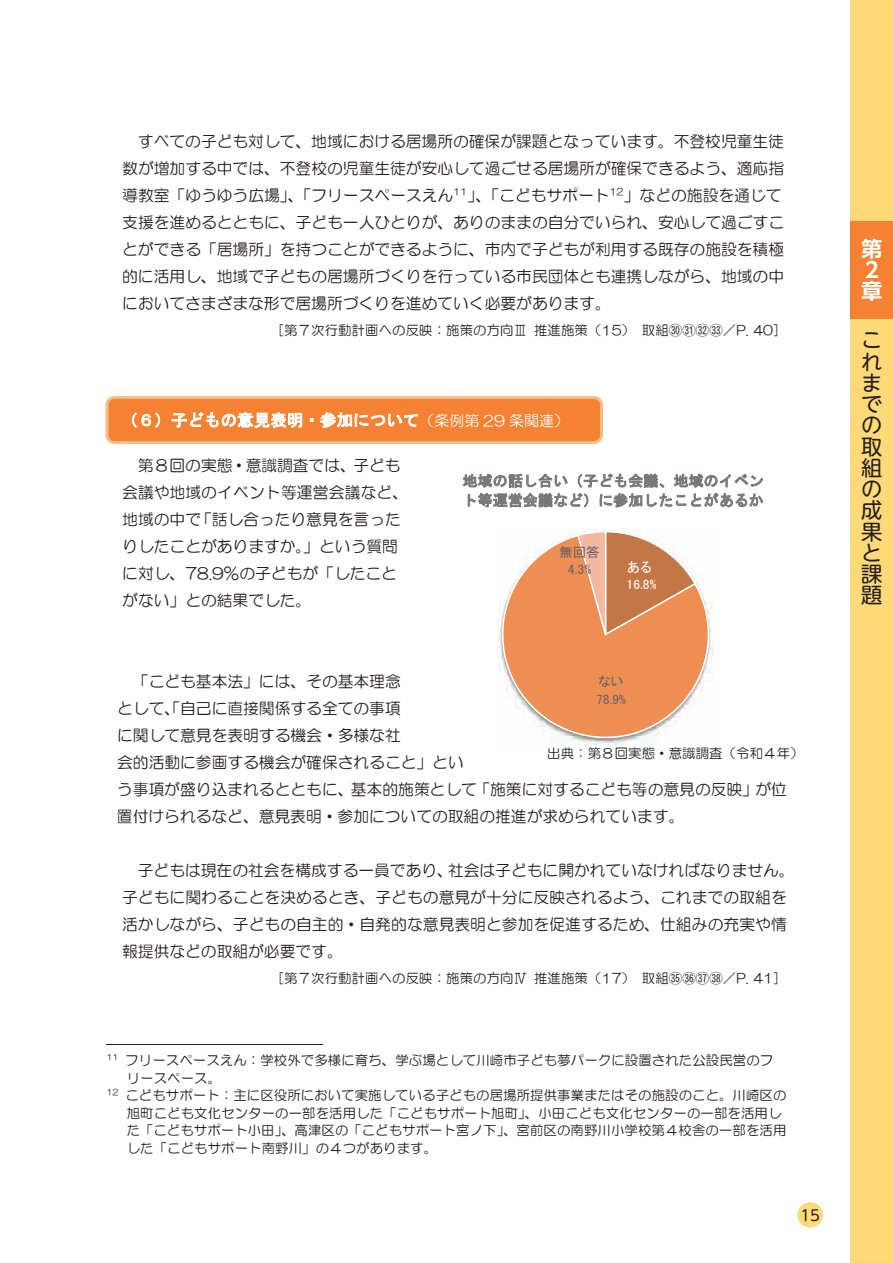
<style>
.page{position:relative;width:893px;height:1263px;background:#fff}
.page>*{position:absolute;margin:0;border:0;box-sizing:border-box;transform-origin:0 0}
.t1{font:21.3px/21.3px "UD Shin M Go Pro";color:#231f20;text-align:justify}
.t2{font:700 21.3px/21.3px "UD Shin Go NT Pro De";color:#fff;text-align:justify}
.t3{font:16.5px "MS Gothic";letter-spacing:.005em;color:#fff}
.t4{font:15.75px/27px "HG Maru Gothic MPRO";letter-spacing:.005em;color:#231f20}
.t5{font:14.85px/19.5px "MS Gothic";letter-spacing:.02em;color:#76787b}
.t6{font:14.85px "UD Shin M Go Pro";color:#231f20}
.t7{font:13.5px/17.4px "MS P Gothic";color:#636366}
.t8{font:13.5px/17.4px "MS P Gothic";color:#fff}
.t9{font:13.35px "HG Maru Gothic MPRO";letter-spacing:.01em;color:#231f20}
.s1{font-family:"HG Maru Gothic MPRO";font-size:14.85px}
</style>
<div class="page">
<hr style="left:106px;top:1044px;width:216px;height:1px;background:#231f20">
<svg style="left:105px;top:396px;width:498px;height:48px;background:#f5924b"></svg>
<svg style="left:499px;top:536px;width:214px;height:209px;fill:#ef8e53"></svg>
<svg style="left:577px;top:532px;width:119px;height:103px;background:#de9a70"></svg>
<svg style="left:463px;top:473px;width:300px;height:35px"></svg>
<div style="left:850px;top:0;width:43px;height:1263px;background:#fed977"></div>
<div style="left:797px;top:1202px;width:26px;height:26px;background:#fed977;border-radius:50%"></div>
<div style="left:850px;top:221px;width:43px;height:98px;background:#f48232"></div>
<p class="t4" style="left:122px;top:128px;width:664px;text-indent:16px">すべての子ども対して、地域における居場所の確保が課題となっています。不登校児童生徒数が増加する中では、不登校の児童生徒が安心して過ごせる居場所が確保できるよう、適応指導教室「ゆうゆう広場」、「フリースペースえん<sup>11</sup>」、「こどもサポート<sup>12</sup>」などの施設を通じて支援を進めるとともに、子ども一人ひとりが、ありのままの自分でいられ、安心して過ごすことができる「居場所」を持つことができるように、市内で子どもが利用する既存の施設を積極的に活用し、地域で子どもの居場所づくりを行っている市民団体とも連携しながら、地域の中においてさまざまな形で居場所づくりを進めていく必要があります。</p>
<p class="t9" style="left:271px;top:324px;width:517px">［第７次行動計画への反映：施策の方向Ⅲ 推進施策（15）取組㉚㉛㉜㉝／P. 40］</p>
<p class="t3" style="left:121px;top:412px;width:449px">（６）子どもの意見表明・参加について<span class="s1">（条例第 29 条関連）</span></p>
<p class="t4" style="left:122px;top:452px;width:288px;text-indent:16px">第８回の実態・意識調査では、子ども会議や地域のイベント等運営会議など、地域の中で「話し合ったり意見を言ったりしたことがありますか。」という質問に対し、78.9％の子どもが「したことがない」との結果でした。</p>
<p class="t5" style="left:463px;top:471px;width:303px">地域の話し合い（子ども会議、地域のイベント等運営会議など）に参加したことがあるか</p>
<p class="t7" style="left:559px;top:543px;width:42px;text-align:center">無回答<br>4.3%</p>
<p class="t8" style="left:627px;top:558px;width:31px">ある<br>16.8%</p>
<p class="t4" style="left:117px;top:668px;width:671px;text-indent:16px">「こども基本法」には、その基本理念<br>として、「自己に直接関係する全ての事項<br>に関して意見を表明する機会・多様な社<br>会的活動に参画する機会が確保されること」とい<br>う事項が盛り込まれるとともに、基本的施策として「施策に対するこども等の意見の反映」が位置付けられるなど、意見表明・参加についての取組の推進が求められています。</p>
<p class="t4" style="left:122px;top:857px;width:674px;text-indent:16px">子どもは現在の社会を構成する一員であり、社会は子どもに開かれていなければなりません。子どもに関わることを決めるとき、子どもの意見が十分に反映されるよう、これまでの取組を活かしながら、子どもの自主的・自発的な意見表明と参加を促進するため、仕組みの充実や情報提供などの取組が必要です。</p>
<p class="t9" style="left:271px;top:972px;width:517px">［第７次行動計画への反映：施策の方向Ⅳ 推進施策（17）取組㉟㊱㊲㊳／P. 41］</p>
<p class="t7" style="left:596px;top:673px;width:31px">ない<br>78.9%</p>
<p class="t9" style="left:547px;top:747px;width:258px">出典：第８回実態・意識調査（令和４年）</p>
<p class="t9" style="left:106px;top:1054px;width:668px"><sup>11</sup> フリースペースえん：学校外で多様に育ち、学ぶ場として川崎市子ども夢パークに設置された公設民営のフ</p>
<p class="t9" style="left:127px;top:1071px;width:96px">リースペース。</p>
<p class="t9" style="left:106px;top:1089px;width:682px"><sup>12</sup> こどもサポート：主に区役所において実施している子どもの居場所提供事業またはその施設のこと。川崎区の</p>
<p class="t9" style="left:127px;top:1106px;width:656px">旭町こども文化センターの一部を活用した「こどもサポート旭町」、小田こども文化センターの一部を活用し</p>
<p class="t9" style="left:127px;top:1124px;width:661px">た「こどもサポート小田」、高津区の「こどもサポート宮ノ下」、宮前区の南野川小学校第４校舎の一部を活用</p>
<p class="t9" style="left:127px;top:1141px;width:312px">した「こどもサポート南野川」の４つがあります。</p>
<p class="t6" style="left:800px;top:1203px;width:21px">15</p>
<h1 class="t2" style="left:861px;top:237px;width:23px">第２章</h1>
<h1 class="t1" style="left:861px;top:328px;width:22px">これまでの取組の成果と課題</h1>
</div>
